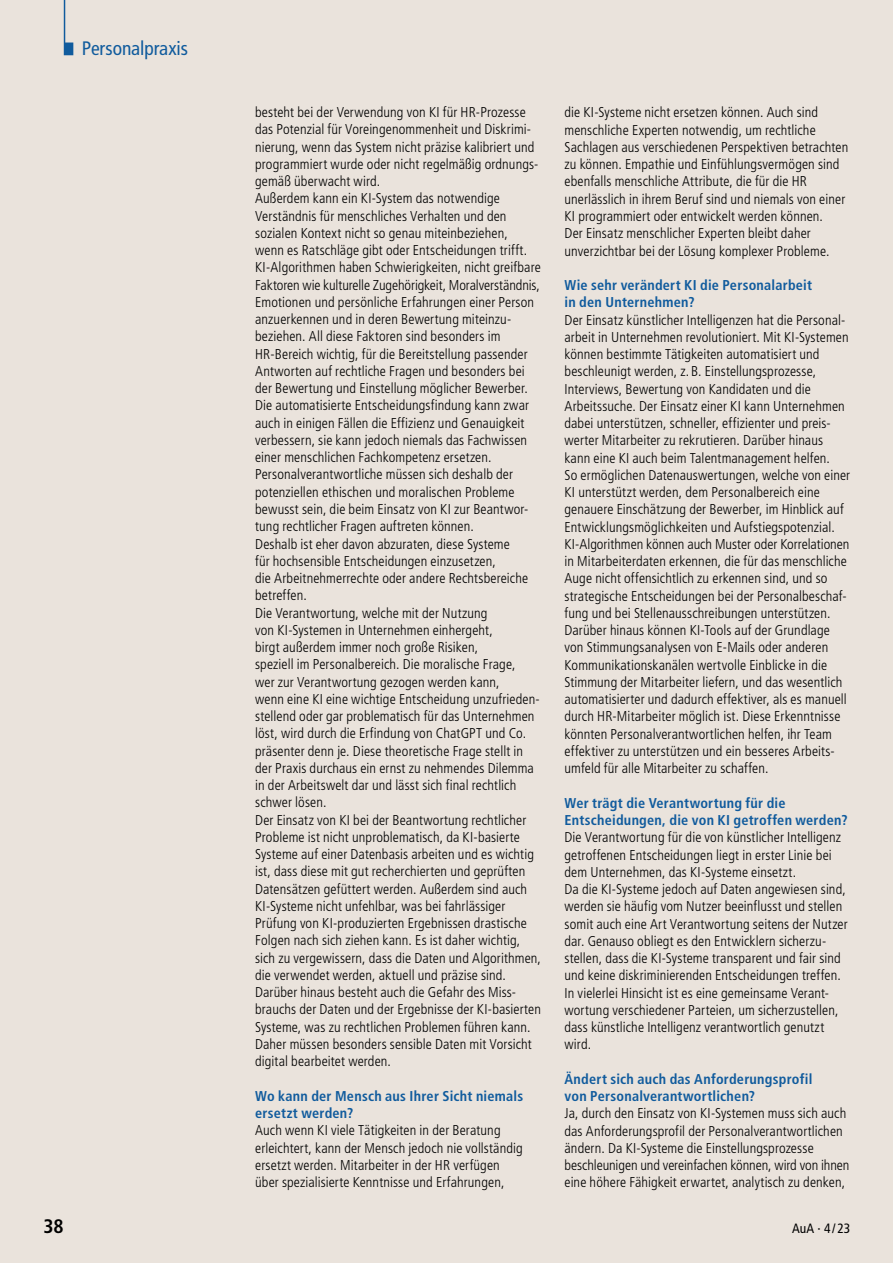
<style>
.page{position:relative;width:893px;height:1263px;background:#eae3dc}
.page>*{position:absolute;margin:0;border:0;box-sizing:border-box;transform-origin:0 0}
.t1{font:condensed 19.5px "Frutiger LT Std";letter-spacing:-.005em;color:#105b9d}
.t2{font:700 condensed 19.5px "Frutiger LT Std";color:#000}
.t3{font:300 condensed 14.25px/17.2px "Frutiger LT Std";letter-spacing:.01em;color:#000}
.t4{font:700 condensed 14.25px/17.2px "Frutiger LT Std";letter-spacing:.015em;color:#105b9d}
.t5{font:condensed 13.5px "Frutiger LT Std";color:#000}
</style>
<div class="page">
<svg style="left:64px;top:0;width:9px;height:55px"></svg>
<h1 class="t1" style="left:82px;top:37px;width:108px">Personalpraxis</h1>
<p class="t3" style="left:255px;top:104px;width:287px">besteht bei der Verwendung von KI für HR-Prozesse das Potenzial für Voreingenommenheit und Diskrimi&shy;nierung, wenn das System nicht präzise kalibriert und programmiert wurde oder nicht regelmäßig ordnungs&shy;gemäß überwacht wird.<br>Außerdem kann ein KI-System das notwendige Verständnis für menschliches Verhalten und den sozialen Kontext nicht so genau miteinbeziehen,<br>wenn es Ratschläge gibt oder Entscheidungen trifft.<br>KI-Algorithmen haben Schwierigkeiten, nicht greifbare Faktoren wie kulturelle Zugehörigkeit, Moralverständnis, Emotionen und persönliche Erfahrungen einer Person anzuerkennen und in deren Bewertung miteinzu&shy;beziehen. All diese Faktoren sind besonders im HR-Bereich wichtig, für die Bereitstellung passender Antworten auf rechtliche Fragen und besonders bei der Bewertung und Einstellung möglicher Bewerber.<br>Die automatisierte Entscheidungsfindung kann zwar auch in einigen Fällen die Effizienz und Genauigkeit verbessern, sie kann jedoch niemals das Fachwissen einer menschlichen Fachkompetenz ersetzen.<br>Personalverantwortliche müssen sich deshalb der potenziellen ethischen und moralischen Probleme bewusst sein, die beim Einsatz von KI zur Beantwor&shy;tung rechtlicher Fragen auftreten können.<br>Deshalb ist eher davon abzuraten, diese Systeme<br>für hochsensible Entscheidungen einzusetzen,<br>die Arbeitnehmerrechte oder andere Rechtsbereiche betreffen.<br>Die Verantwortung, welche mit der Nutzung<br>von KI-Systemen in Unternehmen einhergeht,<br>birgt außerdem immer noch große Risiken,<br>speziell im Personalbereich. Die moralische Frage,<br>wer zur Verantwortung gezogen werden kann,<br>wenn eine KI eine wichtige Entscheidung unzufrieden&shy;stellend oder gar problematisch für das Unternehmen löst, wird durch die Erfindung von ChatGPT und Co. präsenter denn je. Diese theoretische Frage stellt in der Praxis durchaus ein ernst zu nehmendes Dilemma in der Arbeitswelt dar und lässt sich final rechtlich schwer lösen.<br>Der Einsatz von KI bei der Beantwortung rechtlicher Probleme ist nicht unproblematisch, da KI-basierte Systeme auf einer Datenbasis arbeiten und es wichtig ist, dass diese mit gut recherchierten und geprüften Datensätzen gefüttert werden. Außerdem sind auch KI-Systeme nicht unfehlbar, was bei fahrlässiger Prüfung von KI-produzierten Ergebnissen drastische Folgen nach sich ziehen kann. Es ist daher wichtig, sich zu vergewissern, dass die Daten und Algorithmen, die verwendet werden, aktuell und präzise sind.<br>Darüber hinaus besteht auch die Gefahr des Miss&shy;brauchs der Daten und der Ergebnisse der KI-basierten Systeme, was zu rechtlichen Problemen führen kann.<br>Daher müssen besonders sensible Daten mit Vorsicht digital bearbeitet werden.</p>
<p class="t4" style="left:255px;top:1087px;width:270px">Wo kann der Mensch aus Ihrer Sicht niemals ersetzt werden?</p>
<p class="t3" style="left:255px;top:1122px;width:269px">Auch wenn KI viele Tätigkeiten in der Beratung erleichtert, kann der Mensch jedoch nie vollständig ersetzt werden. Mitarbeiter in der HR verfügen über spezialisierte Kenntnisse und Erfahrungen,</p>
<p class="t3" style="left:564px;top:104px;width:285px">die KI-Systeme nicht ersetzen können. Auch sind menschliche Experten notwendig, um rechtliche Sachlagen aus verschiedenen Perspektiven betrachten zu können. Empathie und Einfühlungsvermögen sind ebenfalls menschliche Attribute, die für die HR unerlässlich in ihrem Beruf sind und niemals von einer KI programmiert oder entwickelt werden können.<br>Der Einsatz menschlicher Experten bleibt daher unverzichtbar bei der Lösung komplexer Probleme.</p>
<p class="t4" style="left:564px;top:276px;width:249px">Wie sehr verändert KI die Personalarbeit in den Unternehmen?</p>
<p class="t3" style="left:564px;top:311px;width:287px">Der Einsatz künstlicher Intelligenzen hat die Personal&shy;arbeit in Unternehmen revolutioniert. Mit KI-Systemen können bestimmte Tätigkeiten automatisiert und beschleunigt werden, z. B. Einstellungsprozesse, Interviews, Bewertung von Kandidaten und die Arbeitssuche. Der Einsatz einer KI kann Unternehmen dabei unterstützen, schneller, effizienter und preis&shy;werter Mitarbeiter zu rekrutieren. Darüber hinaus kann eine KI auch beim Talentmanagement helfen.<br>So ermöglichen Datenauswertungen, welche von einer KI unterstützt werden, dem Personalbereich eine genauere Einschätzung der Bewerber, im Hinblick auf Entwicklungsmöglichkeiten und Aufstiegspotenzial.<br>KI-Algorithmen können auch Muster oder Korrelationen in Mitarbeiterdaten erkennen, die für das menschliche Auge nicht offensichtlich zu erkennen sind, und so strategische Entscheidungen bei der Personalbeschaf&shy;fung und bei Stellenausschreibungen unterstützen.<br>Darüber hinaus können KI-Tools auf der Grundlage von Stimmungsanalysen von E-Mails oder anderen Kommunikationskanälen wertvolle Einblicke in die Stimmung der Mitarbeiter liefern, und das wesentlich automatisierter und dadurch effektiver, als es manuell durch HR-Mitarbeiter möglich ist. Diese Erkenntnisse könnten Personalverantwortlichen helfen, ihr Team effektiver zu unterstützen und ein besseres Arbeits&shy;umfeld für alle Mitarbeiter zu schaffen.</p>
<p class="t4" style="left:564px;top:794px;width:285px">Wer trägt die Verantwortung für die<br>Entscheidungen, die von KI getroffen werden?</p>
<p class="t3" style="left:564px;top:829px;width:285px">Die Verantwortung für die von künstlicher Intelligenz getroffenen Entscheidungen liegt in erster Linie bei dem Unternehmen, das KI-Systeme einsetzt.<br>Da die KI-Systeme jedoch auf Daten angewiesen sind, werden sie häufig vom Nutzer beeinflusst und stellen somit auch eine Art Verantwortung seitens der Nutzer dar. Genauso obliegt es den Entwicklern sicherzu&shy;stellen, dass die KI-Systeme transparent und fair sind und keine diskriminierenden Entscheidungen treffen.<br>In vielerlei Hinsicht ist es eine gemeinsame Verant&shy;wortung verschiedener Parteien, um sicherzustellen, dass künstliche Intelligenz verantwortlich genutzt wird.</p>
<p class="t4" style="left:564px;top:1070px;width:249px">Ändert sich auch das Anforderungsprofil von Personalverantwortlichen?</p>
<p class="t3" style="left:564px;top:1105px;width:286px">Ja, durch den Einsatz von KI-Systemen muss sich auch das Anforderungsprofil der Personalverantwortlichen ändern. Da KI-Systeme die Einstellungsprozesse beschleunigen und vereinfachen können, wird von ihnen eine höhere Fähigkeit erwartet, analytisch zu denken,</p>
<h1 class="t2" style="left:44px;top:1215px;width:22px">38</h1>
<p class="t5" style="left:792px;top:1221px;width:60px">AuA · 4/23</p>
</div>
